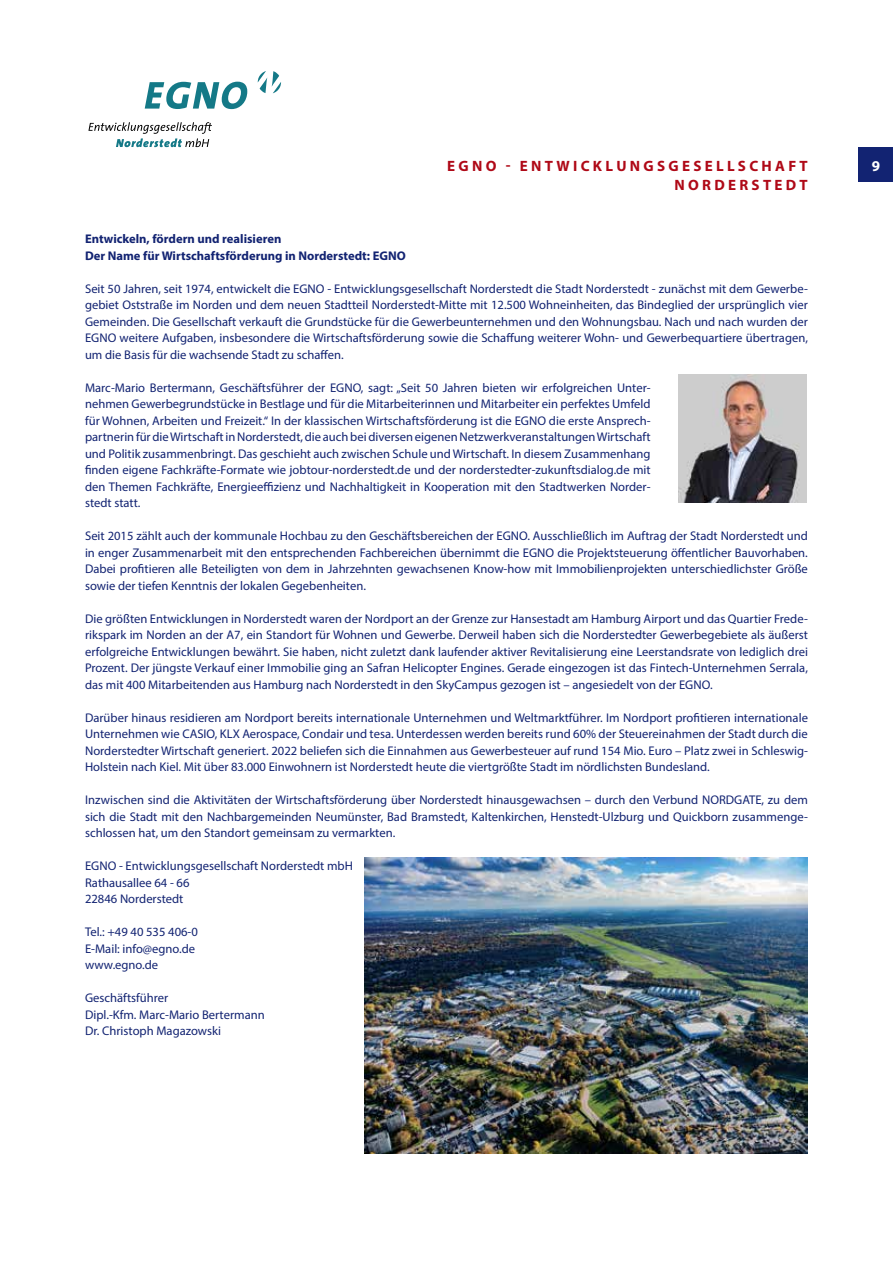
<style>
.page{position:relative;width:893px;height:1263px;background:#fff}
.page>*{position:absolute;margin:0;border:0;box-sizing:border-box;transform-origin:0 0}
.t1{font:700 15px "Myriad Pro";letter-spacing:.22em;color:#af0917}
.t2{font:700 15px "Myriad Pro";color:#fff}
.t3{font:12.6px/16.5px "Myriad Pro";color:#122372;text-align:justify}
.t4{font:700 12.6px/16.5px "Myriad Pro";color:#122372}
</style>
<div class="page">
<div style="left:859px;top:148px;width:34px;height:34px;background:#122372"></div>
<svg style="left:145px;top:82px;width:102px;height:27px"></svg>
<svg style="left:258px;top:71px;width:23px;height:22px"></svg>
<svg style="left:88px;top:122px;width:124px;height:25px"></svg>
<img style="left:364px;top:858px;width:443px;height:295px">
<img style="left:678px;top:374px;width:128px;height:128px">
<p class="t1" style="left:447px;top:156px;width:362px">EGNO - ENTWICKLUNGSGESELLSCHAFT</p>
<p class="t2" style="left:872px;top:156px;width:10px">9</p>
<p class="t1" style="left:674px;top:175px;width:135px">NORDERSTEDT</p>
<p class="t4" style="left:85px;top:230px;width:322px">Entwickeln, fördern und realisieren<br>Der Name für Wirtschaftsförderung in Norderstedt: EGNO</p>
<p class="t3" style="left:85px;top:280px;width:724px">Seit 50 Jahren, seit 1974, entwickelt die EGNO - Entwicklungsgesellschaft Norderstedt die Stadt Norderstedt - zunächst mit dem Gewerbe&shy;gebiet Oststraße im Norden und dem neuen Stadtteil Norderstedt-Mitte mit 12.500 Wohneinheiten, das Bindeglied der ursprünglich vier Gemeinden. Die Gesellschaft verkauft die Grundstücke für die Gewerbeunternehmen und den Wohnungsbau. Nach und nach wurden der EGNO weitere Aufgaben, insbesondere die Wirtschaftsförderung sowie die Schaffung weiterer Wohn- und Gewerbequartiere übertragen, um die Basis für die wachsende Stadt zu schaffen.</p>
<p class="t3" style="left:85px;top:379px;width:567px">Marc-Mario Bertermann, Geschäftsführer der EGNO, sagt: „Seit 50 Jahren bieten wir erfolgreichen Unter&shy;nehmen Gewerbegrundstücke in Bestlage und für die Mitarbeiterinnen und Mitarbeiter ein perfektes Umfeld für Wohnen, Arbeiten und Freizeit.“ In der klassischen Wirtschaftsförderung ist die EGNO die erste Ansprech&shy;partnerin für die Wirtschaft in Norderstedt, die auch bei diversen eigenen Netzwerkveranstaltungen Wirtschaft und Politik zusammenbringt. Das geschieht auch zwischen Schule und Wirtschaft. In diesem Zusammenhang finden eigene Fachkräfte-Formate wie jobtour-norderstedt.de und der norderstedter-zukunftsdialog.de mit den Themen Fachkräfte, Energieeffizienz und Nachhaltigkeit in Kooperation mit den Stadtwerken Norder&shy;stedt statt.</p>
<p class="t3" style="left:85px;top:528px;width:724px">Seit 2015 zählt auch der kommunale Hochbau zu den Geschäftsbereichen der EGNO. Ausschließlich im Auftrag der Stadt Norderstedt und in enger Zusammenarbeit mit den entsprechenden Fachbereichen ü bernimmt die EGNO die Projektsteuerung öffentlicher Bauvorhaben.<br>Dabei profitieren alle Beteiligten von dem in Jahrzehnten gewachsenen Know-how mit Immobilienprojekten unterschiedlichster Größe sowie der tiefen Kenntnis der lokalen Gegebenheiten.</p>
<p class="t3" style="left:85px;top:610px;width:724px">Die größten Entwicklungen in Norderstedt waren der Nordport an der Grenze zur Hansestadt am Hamburg Airport und das Quartier Frede&shy;rikspark im Norden an der A7, ein Standort für Wohnen und Gewerbe. Derweil haben sich die Norderstedter Gewerbegebiete als äußerst erfolgreiche Entwicklungen bewährt. Sie haben, nicht zuletzt dank laufender aktiver Revitalisierung eine Leerstandsrate von lediglich drei Prozent. Der jüngste Verkauf einer Immobilie ging an Safran Helicopter Engines. Gerade eingezogen ist das Fintech-Unternehmen Serrala, das mit 400 Mitarbeitenden aus Hamburg nach Norderstedt in den SkyCampus gezogen ist – angesiedelt von der EGNO.</p>
<p class="t3" style="left:85px;top:709px;width:724px">Darüber hinaus residieren am Nordport bereits internationale Unternehmen und Weltmarktführer. Im Nordport profitieren internationale Unternehmen wie CASIO, KLX Aerospace, Condair und tesa. Unterdessen werden bereits rund 60% der Steuereinahmen der Stadt durch die Norderstedter Wirtschaft generiert. 2022 beliefen sich die Einnahmen aus Gewerbesteuer auf rund 154 Mio. Euro – Platz zwei in Schleswig-Holstein nach Kiel. Mit über 83.000 Einwohnern ist Norderstedt heute die viertgrößte Stadt im nördlichsten Bundesland.</p>
<p class="t3" style="left:85px;top:792px;width:724px">Inzwischen sind die Aktivitäten der Wirtschaftsförderung über Norderstedt hinausgewachsen – durch den Verbund NORDGATE, zu dem sich die Stadt mit den Nachbargemeinden Neumünster, Bad Bramstedt, Kaltenkirchen, Henstedt-Ulzburg und Quickborn zusammenge&shy;schlossen hat, um den Standort gemeinsam zu vermarkten.</p>
<p class="t3" style="left:85px;top:858px;width:269px;text-align:left">EGNO - Entwicklungsgesellschaft Norderstedt mbH<br>Rathausallee 64 - 66<br>22846 Norderstedt</p>
<p class="t3" style="left:85px;top:924px;width:114px;text-align:left">Tel.: +49 40 535 406-0<br>E-Mail: info@egno.de www.egno.de</p>
<p class="t3" style="left:85px;top:990px;width:181px;text-align:left">Geschäftsführer<br>Dipl.-Kfm. Marc-Mario Bertermann<br>Dr. Christoph Magazowski</p>
</div>
